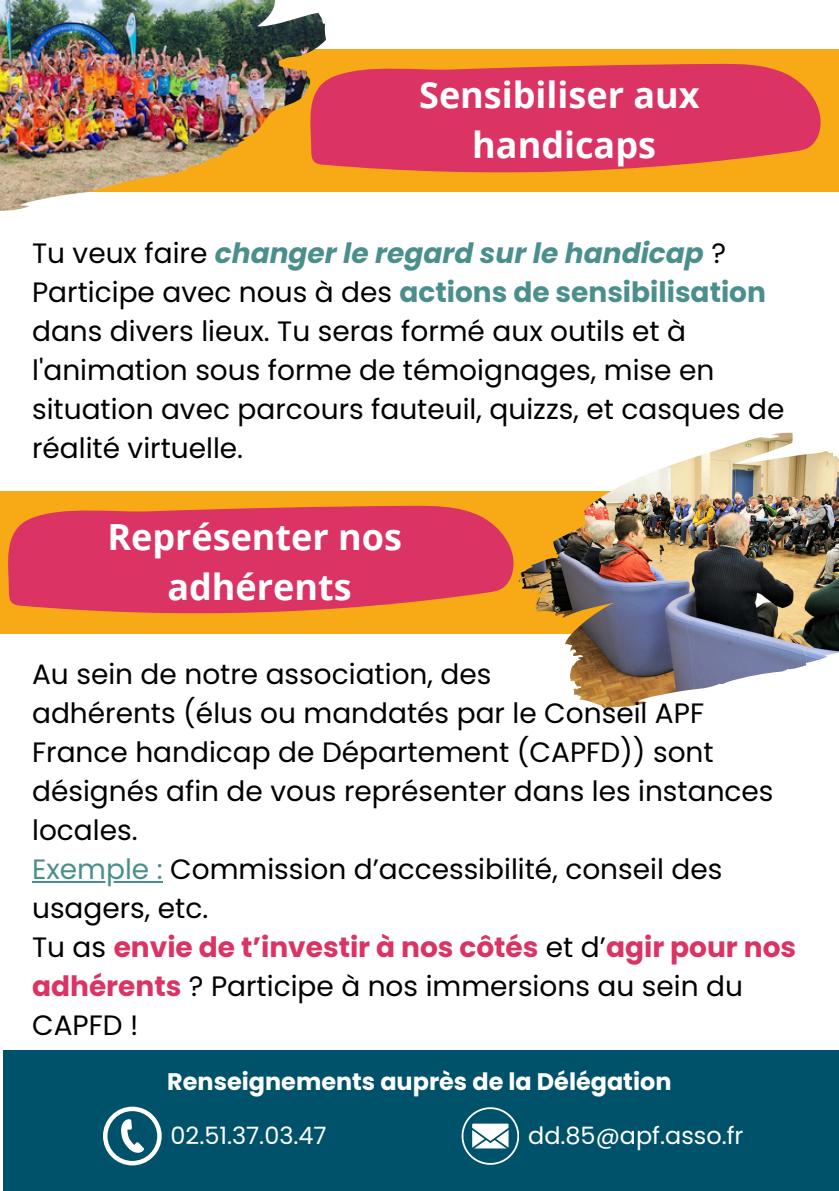
<style>
.page{position:relative;width:839px;height:1191px;background:#fff}
.page>*{position:absolute;margin:0;border:0;box-sizing:border-box;transform-origin:0 0}
.t1{font:700 36px/49.6px "Open Sans";color:#fff;text-align:center}
.t2{font:28px/39px "Poppins";color:#000}
.t3{font:700 24px "Poppins";color:#fff}
.t4{font:24px "Poppins";color:#fff}
.s1{font-weight:700;font-style:italic;color:#4b8f8d}
.s2{font-weight:700;color:#4b8f8d}
.s3{color:#4b8f8d}
.s4{font-weight:700;color:#db3363}
</style>
<div class="page">
<div style="left:0;top:49px;width:838px;height:143px;background:#f7a916"></div>
<svg style="left:326px;top:64px;width:495px;height:109px;background:#de3f5a"></svg>
<div style="left:0;top:491px;width:814px;height:142px;background:#f7a916"></div>
<svg style="left:8px;top:505px;width:506px;height:109px;background:#de4159"></svg>
<img style="left:0;top:0;width:326px;height:211px">
<img style="left:519px;top:433px;width:319px;height:275px">
<div style="left:3px;top:1050px;width:835px;height:141px;background:#00526a"></div>
<svg style="left:103px;top:1107px;width:58px;height:58px"></svg>
<svg style="left:461px;top:1107px;width:57px;height:57px"></svg>
<hr style="left:32px;top:881px;width:131px;height:1px;background:#4b8f8d">
<h2 class="t1" style="left:419px;top:70px;width:282px">Sensibiliser aux handicaps</h2>
<p class="t2" style="left:32px;top:233px;width:753px">Tu veux faire <span class="s1">changer le regard sur le handicap</span> ?<br>Participe avec nous à des <span class="s2">actions de sensibilisation </span>dans divers lieux. Tu seras formé aux outils et à l'animation sous forme de témoignages, mise en situation avec parcours fauteuil, quizzs, et casques de réalité virtuelle.</p>
<h1 class="t1" style="left:107px;top:512px;width:296px">Représenter nos adhérents</h1>
<p class="t2" style="left:32px;top:655px;width:743px">Au sein de notre association, des<br>adhérents (élus ou mandatés par le Conseil APF France handicap de Département (CAPFD)) sont désignés afin de vous représenter dans les instances locales.</p>
<h3 class="t2" style="left:32px;top:850px;width:765px"><span class="s3">Exemple :</span> Commission d’accessibilité, conseil des usagers, etc.<br>Tu as <span class="s4">envie de t’investir à nos côtés</span> et d’<span class="s4">agir pour nos adhérents</span> ? Participe à nos immersions au sein du CAPFD !</h3>
<h2 class="t3" style="left:167px;top:1065px;width:505px">Renseignements auprès de la Délégation</h2>
<p class="t4" style="left:171px;top:1118px;width:157px">02.51.37.03.47</p>
<p class="t4" style="left:528px;top:1118px;width:217px">dd.85@apf.asso.fr</p>
</div>
